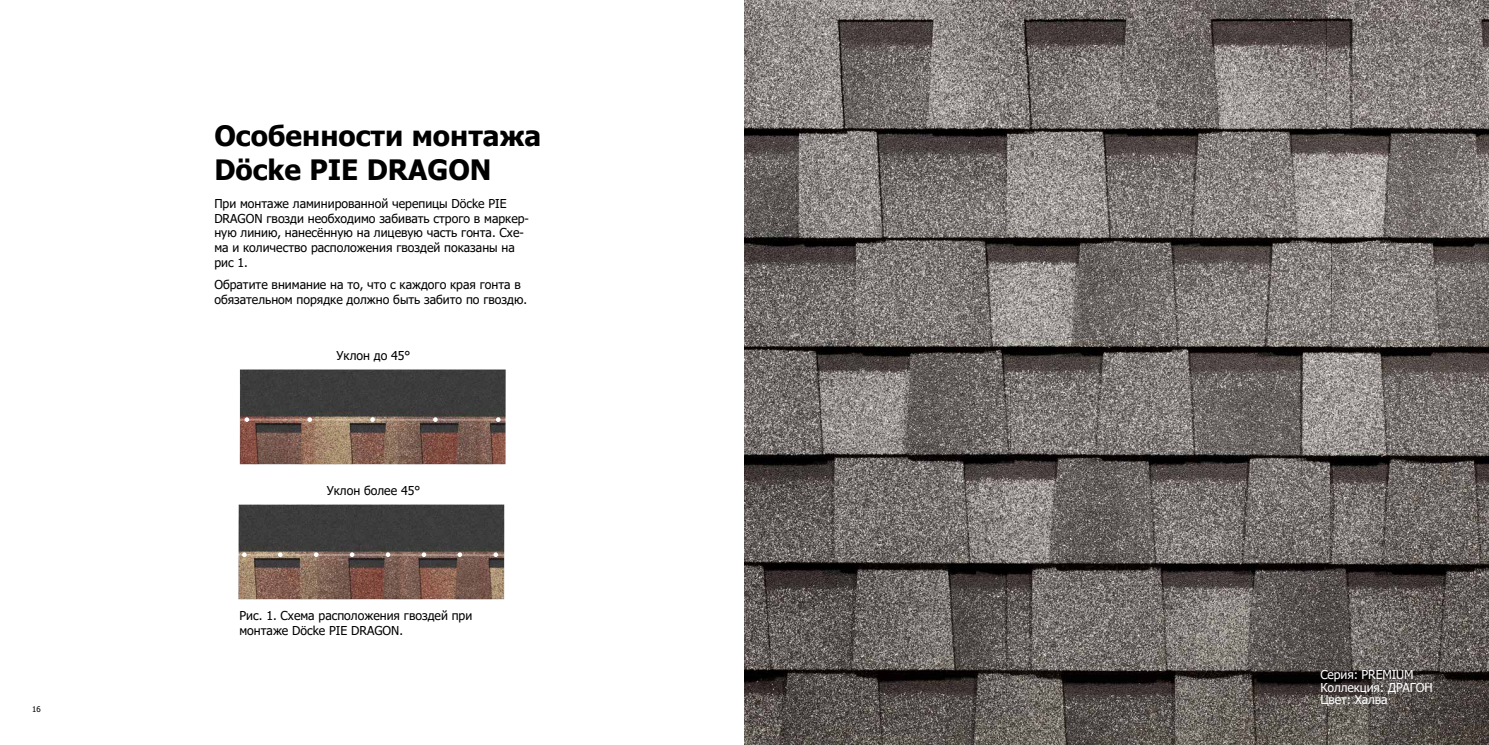
<style>
.page{position:relative;width:1489px;height:745px;background:#fff}
.page>*{position:absolute;margin:0;border:0;box-sizing:border-box;transform-origin:0 0}
.t1{font:700 28px/33.6px "Tahoma";color:#000}
.t2{font:12.25px/14.7px "Tahoma";color:#000}
.t3{font:12.25px/12.2px "Tahoma";letter-spacing:-.01em;color:#fff}
.t4{font:7.88px "Tahoma";color:#000}
</style>
<div class="page">
<img style="left:239px;top:369px;width:267px;height:96px">
<svg style="left:244px;top:417px;width:5px;height:4px"></svg>
<svg style="left:307px;top:417px;width:5px;height:4px"></svg>
<svg style="left:370px;top:417px;width:5px;height:4px"></svg>
<svg style="left:433px;top:417px;width:5px;height:4px"></svg>
<svg style="left:496px;top:417px;width:4px;height:4px"></svg>
<img style="left:238px;top:504px;width:267px;height:96px">
<svg style="left:242px;top:552px;width:5px;height:4px"></svg>
<svg style="left:314px;top:552px;width:4px;height:4px"></svg>
<svg style="left:278px;top:552px;width:4px;height:4px"></svg>
<svg style="left:385px;top:552px;width:5px;height:4px"></svg>
<svg style="left:350px;top:552px;width:4px;height:4px"></svg>
<svg style="left:457px;top:552px;width:5px;height:4px"></svg>
<svg style="left:421px;top:552px;width:5px;height:4px"></svg>
<svg style="left:493px;top:552px;width:5px;height:4px"></svg>
<img style="left:744px;top:0;width:744px;height:744px">
<p class="t4" style="left:32px;top:703px;width:10px">16</p>
<h1 class="t1" style="left:214px;top:120px;width:328px">Особенности монтажа<br>Döcke PIE DRAGON</h1>
<p class="t2" style="left:214px;top:197px;width:316px">При монтаже ламинированной черепицы Döcke PIE DRAGON гвозди необходимо забивать строго в маркер&shy;ную линию, нанесённую на лицевую часть гонта. Схе&shy;ма и количество расположения гвоздей показаны на рис 1.</p>
<p class="t2" style="left:214px;top:278px;width:314px">Обратите внимание на то, что с каждого края гонта в обязательном порядке должно быть забито по гвоздю.</p>
<p class="t2" style="left:336px;top:349px;width:75px">Уклон до 45°</p>
<p class="t2" style="left:327px;top:483px;width:95px">Уклон более 45°</p>
<p class="t2" style="left:239px;top:608px;width:234px">Рис. 1. Схема расположения гвоздей при монтаже Döcke PIE DRAGON.</p>
<p class="t3" style="left:1320px;top:669px;width:114px">Серия: PREMIUM<br>Коллекция: ДРАГОН<br>Цвет: Халва</p>
<p class="t3" style="left:1339px;top:679px;width:106px">Серия: PREMIUM<br>Коллекция: КЁЛЬН</p>
</div>
